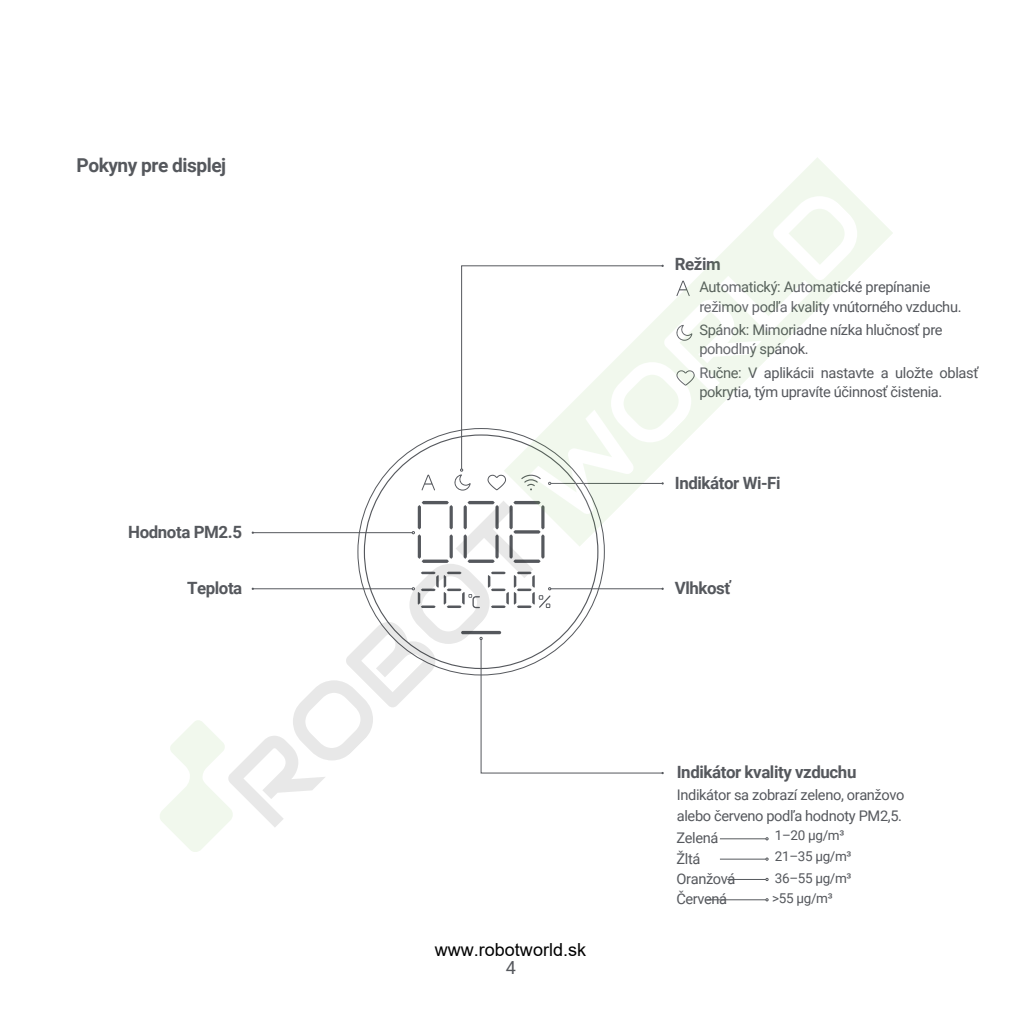
<style>
.page{position:relative;width:1021px;height:1021px;background:#fff}
.page>*{position:absolute;margin:0;border:0;box-sizing:border-box;transform-origin:0 0}
.t1{font:700 19.12px "Roboto";letter-spacing:-.025em;color:#55585d}
.t2{font:18px "Arial";color:#000}
.t3{font:18px "Roboto";color:#55585d}
.t4{font:700 16.88px "Roboto";letter-spacing:-.025em;color:#55585d}
.t5{font:14.62px/20.2px "Roboto";letter-spacing:-.025em;color:#55585d}
.t6{font:13.5px/20.2px "Roboto";letter-spacing:-.025em;color:#55585d}
</style>
<div class="page">
<hr style="left:727px;top:879px;width:38px;height:1px;background:#56595d">
<hr style="left:706px;top:899px;width:59px;height:1px;background:#56595d">
<svg style="left:791px;top:157px;width:102px;height:101px"></svg>
<svg style="left:160px;top:184px;width:708px;height:676px"></svg>
<h1 class="t1" style="left:77px;top:152px;width:151px">Pokyny pre displej</h1>
<p class="t4" style="left:128px;top:520px;width:115px">Hodnota PM2.5</p>
<p class="t4" style="left:675px;top:252px;width:47px">Režim</p>
<p class="t5" style="left:699px;top:277px;width:264px;line-height:19.1px">Automatický: Automatické prepínanie režimov podľa kvality vnútorného vzduchu.</p>
<p class="t5" style="left:699px;top:320px;width:245px;line-height:19.1px">Spánok: Mimoriadne nízka hlučnosť pre pohodlný spánok.</p>
<p class="t5" style="left:699px;top:363px;width:280px;line-height:19.1px">Ručne: V aplikácii nastavte a uložte oblasť pokrytia, tým upravíte účinnosť čistenia.</p>
<p class="t4" style="left:675px;top:471px;width:107px">Indikátor Wi-Fi</p>
<p class="t4" style="left:187px;top:576px;width:57px">Teplota</p>
<p class="t4" style="left:675px;top:576px;width:57px">Vlhkosť</p>
<p class="t4" style="left:676px;top:760px;width:181px">Indikátor kvality vzduchu</p>
<p class="t5" style="left:676px;top:784px;width:229px">Indikátor sa zobrazí zeleno, oranžovo alebo červeno podľa hodnoty PM2,5.</p>
<p class="t5" style="left:676px;top:827px;width:61px">Zelená<br>Žltá<br>Oranžová</p>
<p class="t6" style="left:774px;top:824px;width:78px">1–20 μg/m³<br>21–35 μg/m³</p>
<p class="t6" style="left:774px;top:867px;width:78px">36–55 μg/m³</p>
<p class="t2" style="left:435px;top:937px;width:153px">www.robotworld.sk</p>
<p class="t3" style="left:505px;top:954px;width:12px">4</p>
<p class="t5" style="left:676px;top:888px;width:52px">Červená</p>
<p class="t6" style="left:772px;top:887px;width:62px">&gt;55 μg/m³</p>
</div>
